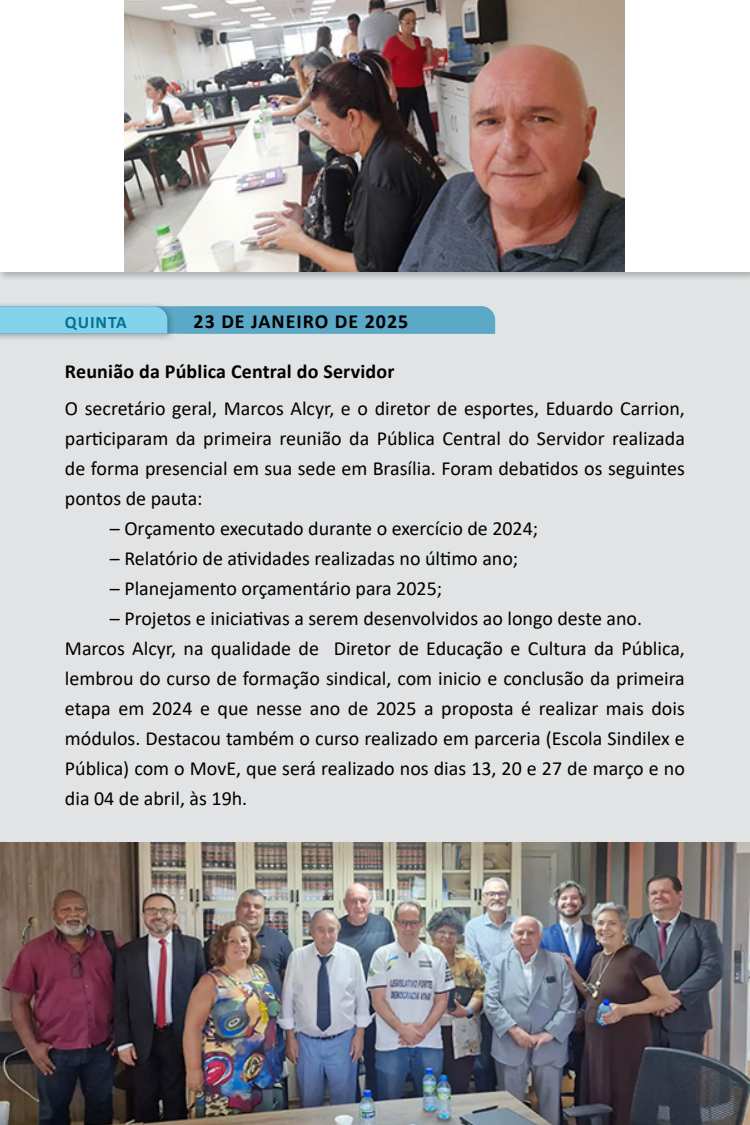
<style>
.page{position:relative;width:750px;height:1125px;background:#e2e3e4}
.page>*{position:absolute;margin:0;border:0;box-sizing:border-box;transform-origin:0 0}
.t1{font:20px/30px "Calibri";color:#000;text-align:justify}
.t2{font:700 20px "Calibri";letter-spacing:.01em;color:#000}
.t3{font:700 20px "Calibri";letter-spacing:.05em;color:#000}
.t4{font:700 17.5px "Calibri";letter-spacing:.05em;color:#007392}
</style>
<div class="page">
<div style="left:0;top:301px;width:176px;height:41px;background:#000;opacity:.3"></div>
<svg style="left:0;top:306px;width:495px;height:28px;background:#6ab6d2"></svg>
<div style="left:0;top:0;width:750px;height:282px;background:#000;opacity:.25"></div>
<div style="left:0;top:0;width:750px;height:271px;background:#fff"></div>
<img style="left:124px;top:0;width:500px;height:271px">
<img style="left:0;top:842px;width:750px;height:283px">
<p class="t4" style="left:65px;top:309px;width:63px">QUINTA</p>
<p class="t3" style="left:194px;top:307px;width:216px">23 DE JANEIRO DE 2025</p>
<p class="t2" style="left:65px;top:357px;width:331px">Reunião da Pública Central do Servidor</p>
<p class="t1" style="left:65px;top:393px;width:621px">O secretário geral, Marcos Alcyr, e o diretor de esportes, Eduardo Carrion, participaram da primeira reunião da Pública Central do Servidor realizada de forma presencial em sua sede em Brasília. Foram debatidos os seguintes pontos de pauta:</p>
<p class="t1" style="left:110px;top:513px;width:430px">– Orçamento executado durante o exercício de 2024;</p>
<p class="t1" style="left:110px;top:543px;width:410px">– Relatório de atividades realizadas no último ano;</p>
<p class="t1" style="left:110px;top:573px;width:334px">– Planejamento orçamentário para 2025;</p>
<p class="t1" style="left:65px;top:603px;width:622px;text-align:left;text-indent:45px">– Projetos e iniciativas a serem desenvolvidos ao longo deste ano.<br>Marcos Alcyr, na qualidade de Diretor de Educação e Cultura da Pública, lembrou do curso de formação sindical, com inicio e conclusão da primeira etapa em 2024 e que nesse ano de 2025 a proposta é realizar mais dois módulos. Destacou também o curso realizado em parceria (Escola Sindilex e Pública) com o MovE, que será realizado nos dias 13, 20 e 27 de março e no dia 04 de abril, às 19h.</p>
</div>
